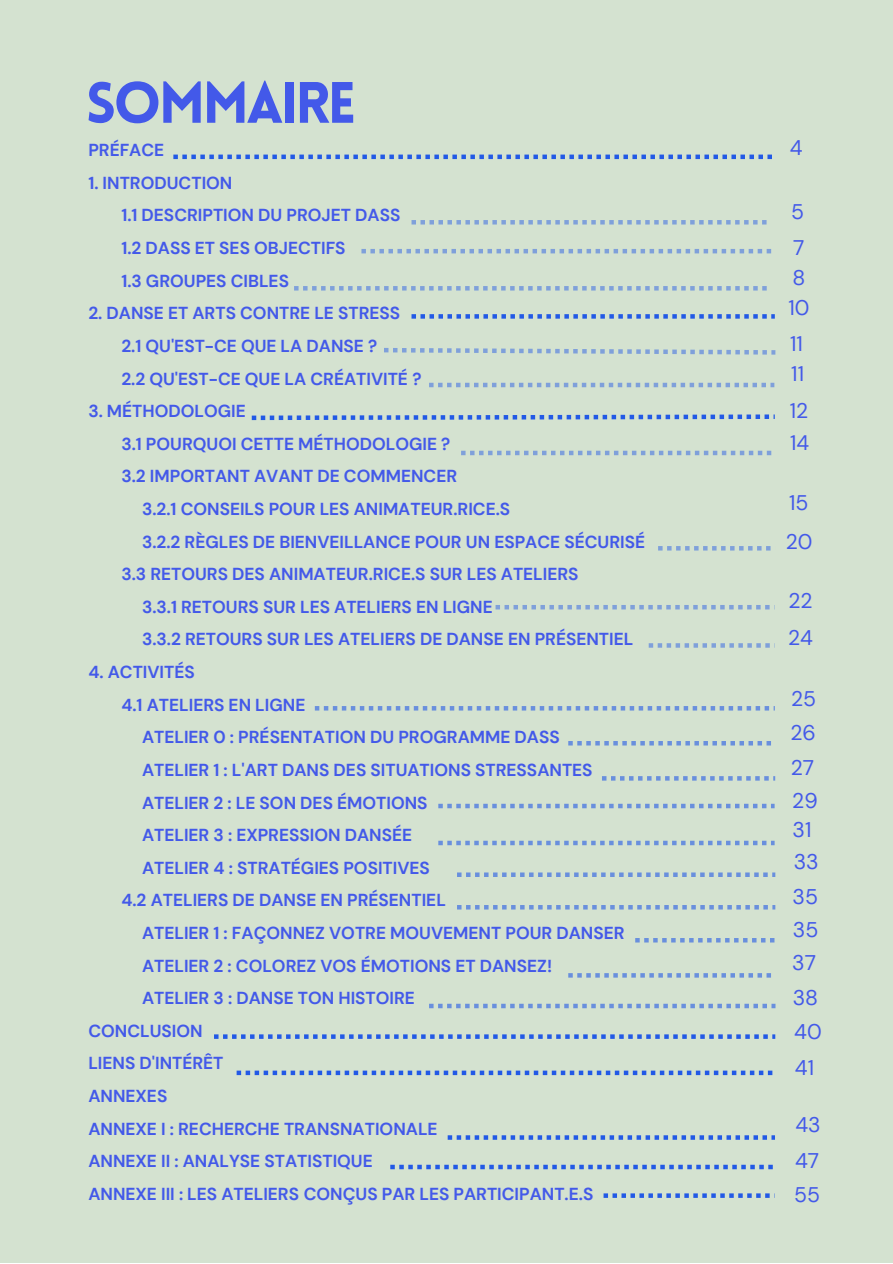
<style>
.page{position:relative;width:893px;height:1264px;background:#fff}
.page>*{position:absolute;margin:0;border:0;box-sizing:border-box;transform-origin:0 0}
.t1{font:900 57px "Lovelo";letter-spacing:-.05em;color:#4359e9}
.t2{font:21.15px "DM Sans";color:#4359e9}
.t3{font:21px "DM Sans";color:#4359e9}
.t4{font:700 17.4px "DM Sans";color:#4359e9}
</style>
<div class="page">
<div style="left:0;top:0;width:892px;height:1262px;background:#d4e2d0"></div>
<svg style="left:173px;top:155px;width:599px;height:4px"></svg>
<svg style="left:411px;top:220px;width:355px;height:4px"></svg>
<svg style="left:361px;top:249px;width:410px;height:4px"></svg>
<svg style="left:294px;top:286px;width:472px;height:4px"></svg>
<svg style="left:429px;top:383px;width:345px;height:4px"></svg>
<svg style="left:461px;top:451px;width:310px;height:4px"></svg>
<svg style="left:658px;top:546px;width:112px;height:4px"></svg>
<svg style="left:495px;top:605px;width:280px;height:4px"></svg>
<svg style="left:648px;top:643px;width:127px;height:4px"></svg>
<svg style="left:315px;top:706px;width:459px;height:4px"></svg>
<svg style="left:568px;top:741px;width:203px;height:4px"></svg>
<svg style="left:602px;top:776px;width:173px;height:4px"></svg>
<svg style="left:438px;top:803px;width:336px;height:5px"></svg>
<svg style="left:438px;top:840px;width:336px;height:5px"></svg>
<svg style="left:457px;top:872px;width:318px;height:5px"></svg>
<svg style="left:568px;top:973px;width:203px;height:4px"></svg>
<svg style="left:214px;top:1034px;width:561px;height:4px"></svg>
<svg style="left:236px;top:1070px;width:536px;height:5px"></svg>
<svg style="left:447px;top:1135px;width:328px;height:4px"></svg>
<svg style="left:390px;top:1164px;width:382px;height:5px"></svg>
<svg style="left:603px;top:1193px;width:172px;height:4px"></svg>
<svg style="left:635px;top:938px;width:139px;height:4px"></svg>
<svg style="left:457px;top:905px;width:318px;height:4px"></svg>
<svg style="left:429px;top:1003px;width:346px;height:5px"></svg>
<svg style="left:252px;top:414px;width:522px;height:6px"></svg>
<svg style="left:411px;top:314px;width:363px;height:5px"></svg>
<svg style="left:384px;top:348px;width:391px;height:6px"></svg>
<p class="t1" style="left:86px;top:80px;width:272px">SOMMAIRE</p>
<p class="t4" style="left:88px;top:139px;width:77px">PRÉFACE</p>
<p class="t4" style="left:88px;top:171px;width:146px">1. INTRODUCTION</p>
<p class="t4" style="left:121px;top:204px;width:280px">1.1 DESCRIPTION DU PROJET DASS</p>
<p class="t4" style="left:121px;top:237px;width:226px">1.2 DASS ET SES OBJECTIFS</p>
<p class="t4" style="left:121px;top:269px;width:169px">1.3 GROUPES CIBLES</p>
<p class="t4" style="left:88px;top:302px;width:313px">2. DANSE ET ARTS CONTRE LE STRESS</p>
<p class="t4" style="left:121px;top:334px;width:257px">2.1 QU'EST-CE QUE LA DANSE ?</p>
<p class="t4" style="left:121px;top:367px;width:302px">2.2 QU'EST-CE QUE LA CRÉATIVITÉ ?</p>
<p class="t4" style="left:88px;top:400px;width:159px">3. MÉTHODOLOGIE</p>
<p class="t4" style="left:121px;top:432px;width:330px">3.1 POURQUOI CETTE MÉTHODOLOGIE ?</p>
<p class="t4" style="left:121px;top:465px;width:337px">3.2 IMPORTANT AVANT DE COMMENCER</p>
<p class="t4" style="left:142px;top:497px;width:370px">3.2.1 CONSEILS POUR LES ANIMATEUR.RICE.S</p>
<p class="t4" style="left:142px;top:530px;width:504px">3.2.2 RÈGLES DE BIENVEILLANCE POUR UN ESPACE SÉCURISÉ</p>
<p class="t4" style="left:121px;top:563px;width:458px">3.3 RETOURS DES ANIMATEUR.RICE.S SUR LES ATELIERS</p>
<p class="t4" style="left:142px;top:595px;width:352px">3.3.1 RETOURS SUR LES ATELIERS EN LIGNE</p>
<p class="t4" style="left:142px;top:628px;width:493px">3.3.2 RETOURS SUR LES ATELIERS DE DANSE EN PRÉSENTIEL</p>
<p class="t4" style="left:88px;top:660px;width:108px">4. ACTIVITÉS</p>
<p class="t4" style="left:121px;top:693px;width:185px">4.1 ATELIERS EN LIGNE</p>
<p class="t4" style="left:142px;top:726px;width:419px">ATELIER 0 : PRÉSENTATION DU PROGRAMME DASS</p>
<p class="t4" style="left:142px;top:758px;width:452px">ATELIER 1 : L'ART DANS DES SITUATIONS STRESSANTES</p>
<p class="t4" style="left:142px;top:791px;width:287px">ATELIER 2 : LE SON DES ÉMOTIONS</p>
<p class="t4" style="left:142px;top:823px;width:272px">ATELIER 3 : EXPRESSION DANSÉE</p>
<p class="t4" style="left:142px;top:856px;width:289px">ATELIER 4 : STRATÉGIES POSITIVES</p>
<p class="t4" style="left:121px;top:889px;width:326px">4.2 ATELIERS DE DANSE EN PRÉSENTIEL</p>
<p class="t4" style="left:142px;top:921px;width:484px">ATELIER 1 : FAÇONNEZ VOTRE MOUVEMENT POUR DANSER</p>
<p class="t4" style="left:142px;top:954px;width:411px">ATELIER 2 : COLOREZ VOS ÉMOTIONS ET DANSEZ!</p>
<p class="t4" style="left:142px;top:986px;width:274px">ATELIER 3 : DANSE TON HISTOIRE</p>
<p class="t4" style="left:88px;top:1019px;width:116px">CONCLUSION</p>
<p class="t4" style="left:88px;top:1052px;width:137px">LIENS D'INTÉRÊT</p>
<p class="t4" style="left:88px;top:1084px;width:80px">ANNEXES</p>
<p class="t4" style="left:88px;top:1117px;width:351px">ANNEXE I : RECHERCHE TRANSNATIONALE</p>
<p class="t4" style="left:88px;top:1149px;width:286px">ANNEXE II : ANALYSE STATISTIQUE</p>
<p class="t4" style="left:88px;top:1182px;width:506px">ANNEXE III : LES ATELIERS CONÇUS PAR LES PARTICIPANT.E.S</p>
<p class="t2" style="left:789px;top:134px;width:14px">4</p>
<p class="t2" style="left:791px;top:198px;width:14px">5</p>
<p class="t2" style="left:793px;top:233px;width:13px">7</p>
<p class="t2" style="left:792px;top:264px;width:14px">8</p>
<p class="t2" style="left:788px;top:294px;width:23px">10</p>
<p class="t2" style="left:790px;top:330px;width:14px">11</p>
<p class="t2" style="left:791px;top:359px;width:14px">11</p>
<p class="t2" style="left:789px;top:396px;width:20px">12</p>
<p class="t3" style="left:790px;top:429px;width:21px">14</p>
<p class="t2" style="left:789px;top:489px;width:21px">15</p>
<p class="t2" style="left:785px;top:527px;width:28px">20</p>
<p class="t2" style="left:788px;top:587px;width:26px">22</p>
<p class="t2" style="left:788px;top:624px;width:26px">24</p>
<p class="t2" style="left:791px;top:685px;width:27px">25</p>
<p class="t2" style="left:790px;top:718px;width:27px">26</p>
<p class="t2" style="left:790px;top:754px;width:25px">27</p>
<p class="t2" style="left:792px;top:786px;width:27px">29</p>
<p class="t2" style="left:792px;top:816px;width:20px">31</p>
<p class="t2" style="left:793px;top:848px;width:26px">33</p>
<p class="t2" style="left:792px;top:882px;width:27px">35</p>
<p class="t2" style="left:792px;top:915px;width:27px">35</p>
<p class="t2" style="left:792px;top:948px;width:25px">37</p>
<p class="t2" style="left:792px;top:983px;width:27px">38</p>
<p class="t2" style="left:794px;top:1017px;width:29px">40</p>
<p class="t2" style="left:794px;top:1054px;width:21px">41</p>
<p class="t2" style="left:795px;top:1110px;width:27px">43</p>
<p class="t2" style="left:795px;top:1147px;width:26px">47</p>
<p class="t2" style="left:794px;top:1181px;width:27px">55</p>
</div>
